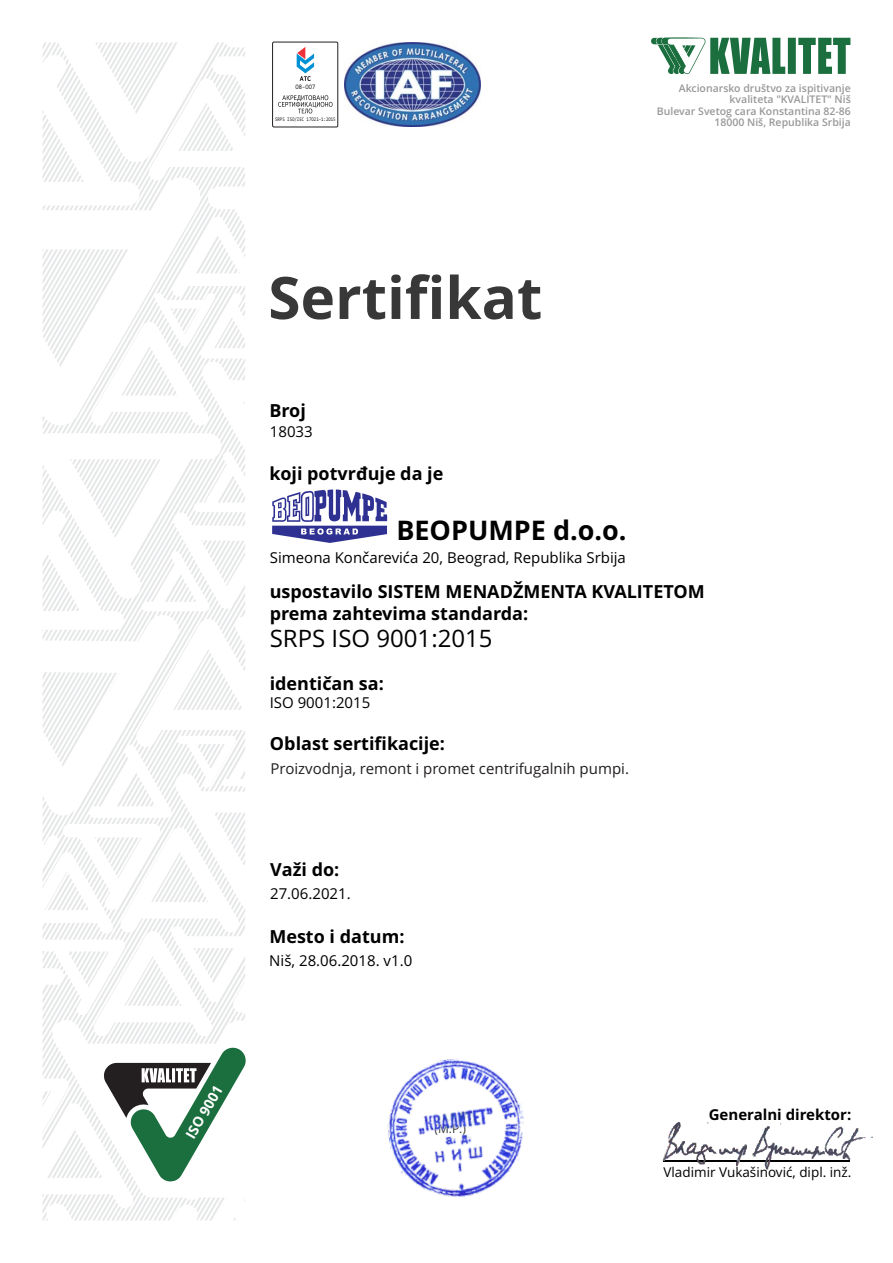
<style>
.page{position:relative;width:893px;height:1263px;background:#fff}
.page>*{position:absolute;margin:0;border:0;box-sizing:border-box;transform-origin:0 0}
.t1{font:700 58.5px "Open Sans";color:#383838}
.t2{font:700 27px "Open Sans";color:#000}
.t3{font:24px "Open Sans";color:#000}
.t4{font:700 18px/22px "Open Sans";color:#000}
.t5{font:15px "Open Sans";color:#000}
.t6{font:15px "Open Sans";color:#231f20}
.t7{font:700 15px "Open Sans";color:#000}
.t8{font:700 14.1px "Open Sans";color:#fff}
.t9{font:13.5px "Open Sans";color:#000}
.t10{font:12px "Open Sans";color:#383838}
.t11{font:600 10.5px/11.4px "Open Sans";color:#989898;text-align:right}
.t12{font:6.9px "Consolas";color:#231f20;scale:.87 1}
.t13{font:5.55px "Consolas";color:#231f20;scale:.79 1}
</style>
<div class="page">
<svg style="left:43px;top:43px;width:202px;height:1177px"></svg>
<img style="left:345px;top:42px;width:135px;height:85px">
<svg style="left:104px;top:1046px;width:142px;height:136px"></svg>
<svg style="left:651px;top:38px;width:199px;height:36px"></svg>
<div style="left:272px;top:42px;width:66px;height:85px;border:1px solid #231f20"></div>
<svg style="left:297px;top:47px;width:17px;height:34px"></svg>
<svg style="left:278px;top:95px;width:55px;height:18px"></svg>
<svg style="left:272px;top:489px;width:115px;height:54px"></svg>
<img style="left:387px;top:1058px;width:137px;height:141px">
<img style="left:662px;top:1122px;width:211px;height:48px">
<p class="t12" style="left:296px;top:84px;width:24px">O8-OO7</p>
<p class="t13" style="left:275px;top:117px;width:78px">SRPS ISO/IEC 17O21-1:2O15</p>
<p class="t11" style="left:657px;top:83px;width:196px">Akcionarsko društvo za ispitivanje kvaliteta "KVALITET" Niš<br>Bulevar Svetog cara Konstantina 82-86<br>18000 Niš, Republika Srbija</p>
<p class="t8" style="left:184px;top:1135px;width:61px;rotate:-60deg">ISO 9001</p>
<h1 class="t1" style="left:268px;top:274px;width:276px">Sertifikat</h1>
<p class="t4" style="left:269px;top:401px;width:38px">Broj</p>
<p class="t5" style="left:270px;top:426px;width:44px">18033</p>
<p class="t4" style="left:270px;top:464px;width:175px">koji potvrđuje da je</p>
<h2 class="t2" style="left:396px;top:519px;width:232px">BEOPUMPE d.o.o.</h2>
<p class="t5" style="left:270px;top:551px;width:358px">Simeona Končarevića 20, Beograd, Republika Srbija</p>
<p class="t4" style="left:270px;top:582px;width:437px">uspostavilo SISTEM MENADŽMENTA KVALITETOM prema zahtevima standarda:</p>
<h3 class="t3" style="left:270px;top:628px;width:224px">SRPS ISO 9001:2015</h3>
<p class="t4" style="left:270px;top:674px;width:116px">identičan sa:</p>
<p class="t5" style="left:270px;top:697px;width:102px">ISO 9001:2015</p>
<p class="t4" style="left:270px;top:734px;width:177px">Oblast sertifikacije:</p>
<p class="t6" style="left:270px;top:762px;width:360px">Proizvodnja, remont i promet centrifugalnih pumpi.</p>
<p class="t4" style="left:270px;top:860px;width:71px">Važi do:</p>
<p class="t5" style="left:270px;top:888px;width:82px">27.06.2021.</p>
<p class="t4" style="left:269px;top:928px;width:137px">Mesto i datum:</p>
<p class="t5" style="left:269px;top:955px;width:145px">Niš, 28.06.2018. v1.0</p>
<p class="t10" style="left:434px;top:1123px;width:33px">(M.P.)</p>
<p class="t7" style="left:709px;top:1108px;width:144px">Generalni direktor:</p>
<p class="t9" style="left:663px;top:1167px;width:189px">Vladimir Vukašinović, dipl. inž.</p>
</div>
